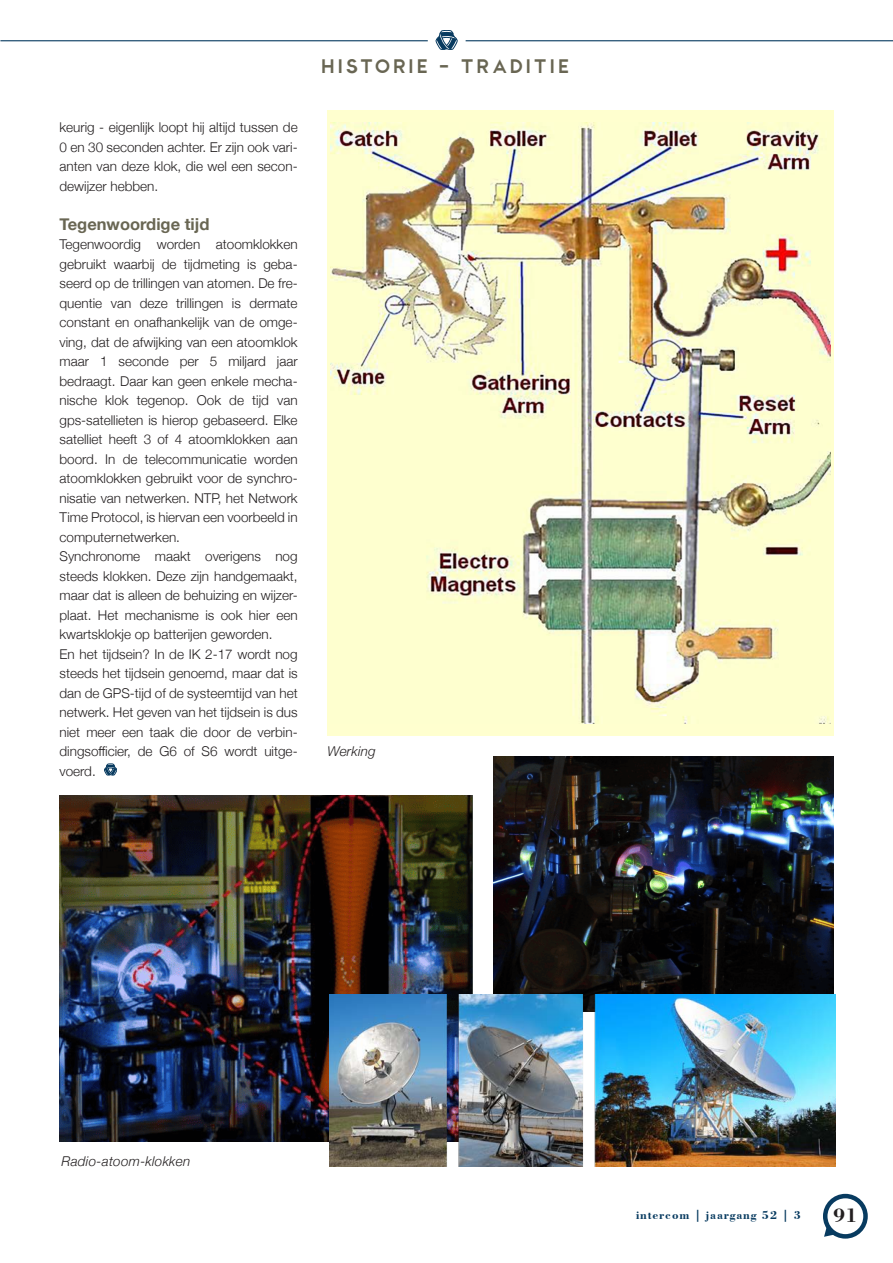
<style>
.page{position:relative;width:893px;height:1263px;background:#fff}
.page>*{position:absolute;margin:0;border:0;box-sizing:border-box;transform-origin:0 0}
.t1{font:700 20.1px "Bodoni BT";color:#231f20}
.t2{font:19.5px "CWG Sans";letter-spacing:.14em;color:#696653}
.Heading_1{font:700 16.5px "Helvetica Neue";color:#696653}
.t3{font:300 13.5px/19.5px "Helvetica Neue";color:#231f20;text-align:justify}
.t4{font:italic 300 13.5px "Helvetica Neue";letter-spacing:.02em;color:#231f20}
.t5{font:700 12px "Bodoni BT";letter-spacing:.07em;color:#083b60}
</style>
<div class="page">
<svg style="left:104px;top:764px;width:13px;height:11px"></svg>
<div style="left:327px;top:111px;width:506px;height:625px;background:#ffffcf"></div>
<img style="left:330px;top:123px;width:501px;height:600px">
<img style="left:493px;top:756px;width:340px;height:238px">
<img style="left:59px;top:795px;width:414px;height:346px">
<img style="left:330px;top:994px;width:506px;height:172px">
<div style="left:823px;top:1194px;width:45px;height:44px;border:4px solid #083b60;border-radius:50%"></div>
<svg style="left:824px;top:1225px;width:12px;height:12px"></svg>
<svg style="left:436px;top:30px;width:21px;height:20px"></svg>
<hr style="left:0;top:40px;width:428px;height:1px;background:#083b60">
<hr style="left:466px;top:40px;width:427px;height:1px;background:#083b60">
<p class="t3" style="left:60px;top:116px;width:240px">keurig - eigenlijk loopt hij altijd tussen de 0 en 30 seconden achter. Er zijn ook vari&shy;anten van deze klok, die wel een secon&shy;dewijzer hebben.</p>
<p class="Heading_1" style="left:60px;top:211px;width:151px">Tegenwoordige tijd</p>
<p class="t3" style="left:60px;top:233px;width:240px">Tegenwoordig worden atoomklokken gebruikt waarbij de tijdmeting is geba&shy;seerd op de trillingen van atomen. De fre&shy;quentie van deze trillingen is dermate constant en onafhankelijk van de omge&shy;ving, dat de afwijking van een atoomklok maar 1 seconde per 5 miljard jaar bedraagt. Daar kan geen enkele mecha&shy;nische klok tegenop. Ook de tijd van gps-satellieten is hierop gebaseerd. Elke satelliet heeft 3 of 4 atoomklokken aan boord. In de telecommunicatie worden atoomklokken gebruikt voor de synchro&shy;nisatie van netwerken. NTP, het Network Time Protocol, is hiervan een voorbeeld in computernetwerken.</p>
<p class="t3" style="left:60px;top:545px;width:240px">Synchronome maakt overigens nog steeds klokken. Deze zijn handgemaakt, maar dat is alleen de behuizing en wijzer&shy;plaat. Het mechanisme is ook hier een kwartsklokje op batterijen geworden.</p>
<p class="t3" style="left:60px;top:643px;width:240px">En het tijdsein? In de IK 2-17 wordt nog steeds het tijdsein genoemd, maar dat is dan de GPS-tijd of de systeemtijd van het netwerk. Het geven van het tijdsein is dus niet meer een taak die door de verbin&shy;dingsofficier, de G6 of S6 wordt uitge&shy;voerd.</p>
<p class="t2" style="left:323px;top:56px;width:249px">HISTORIE – TRADITIE</p>
<p class="t4" style="left:327px;top:741px;width:50px">Werking</p>
<p class="t4" style="left:62px;top:1150px;width:130px">Radio-atoom-klokken</p>
<p class="t5" style="left:636px;top:1208px;width:167px">intercom | jaargang 52 | 3</p>
<h1 class="t1" style="left:833px;top:1203px;width:26px">91</h1>
</div>
